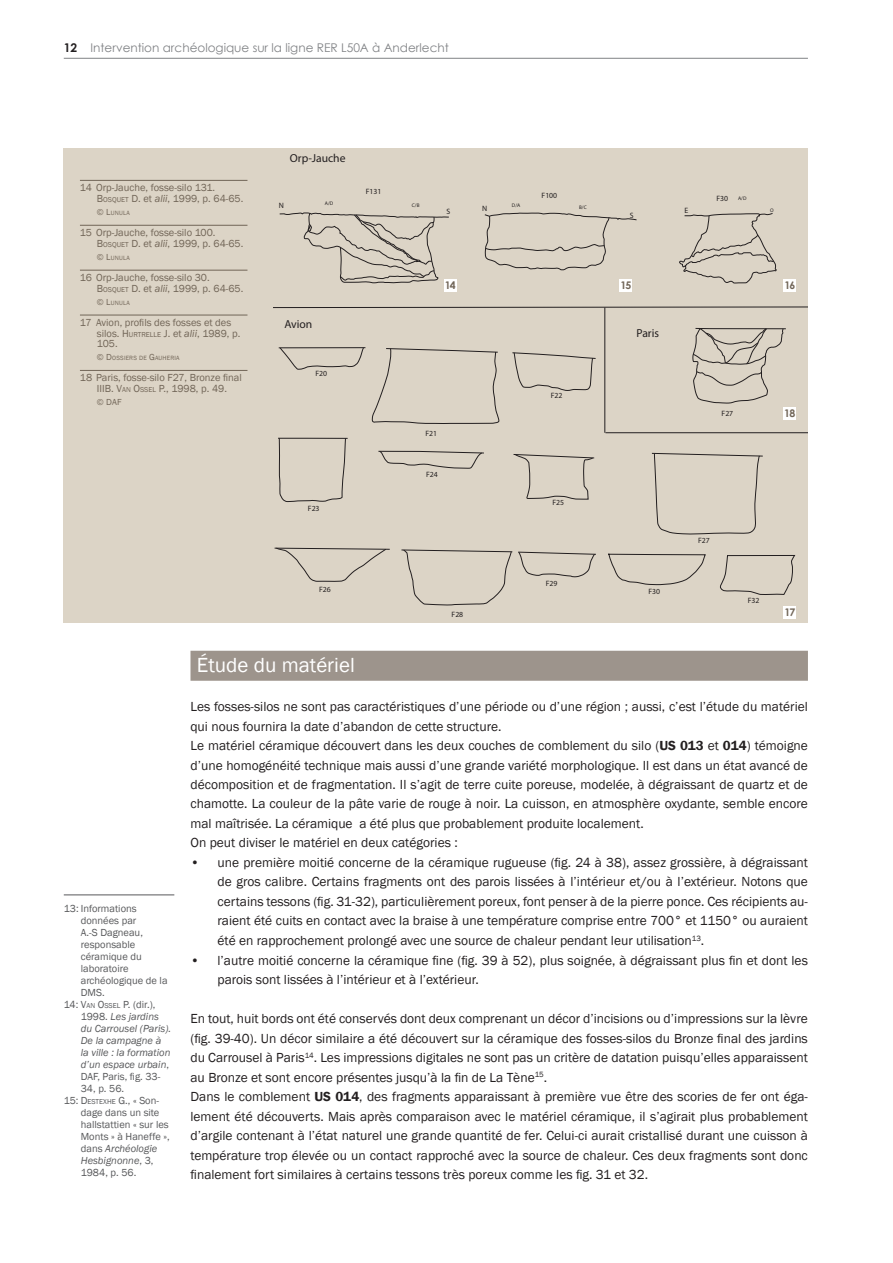
<style>
.page{position:relative;width:893px;height:1263px;background:#fff}
.page>*{position:absolute;margin:0;border:0;box-sizing:border-box;transform-origin:0 0}
.t1{font:21px "Franklin Gothic";color:#fff}
.t2{font:13.5px/19.5px "Franklin Gothic";color:#231f20}
.t3{font:12px "Century Gothic";color:#808285}
.t4{font:11.55px "Myriad Pro";color:#231f20}
.t5{font:10.5px/10.5px "Franklin Gothic";color:#716557}
.t6{font:10.5px "Franklin Gothic";color:#57585a}
.t7{font:italic 10.5px "Franklin Gothic";color:#57585a}
.t8{font:10.5px "Franklin Gothic";color:#57585a}
.t9{font:700 10.5px "Century Gothic";letter-spacing:-.075em;color:#716557}
.t10{font:9px "Franklin Gothic";color:#716557}
.t11{font:7.8px "Myriad Pro";color:#231f20}
.t12{font:6.3px "Franklin Gothic";letter-spacing:.025em;color:#716557}
.t13{font:5.1px "Myriad Pro";color:#231f20}
.s1{font-weight:700;color:#231f20}
.s2{font-style:inherit}
.s3{font-size:7.35px}
.s4{font-style:italic}
.s5{font-size:9px}
.s6{font-style:normal}
.s7{font-weight:600}
</style>
<div class="page">
<hr style="left:64px;top:58px;width:744px;height:1px;background:#808285">
<div style="left:64px;top:149px;width:744px;height:474px;background:#dcd4c6"></div>
<hr style="left:80px;top:180px;width:167px;height:1px;background:#716557">
<hr style="left:80px;top:225px;width:167px;height:1px;background:#716557">
<hr style="left:80px;top:270px;width:167px;height:1px;background:#716557">
<hr style="left:80px;top:315px;width:167px;height:1px;background:#716557">
<hr style="left:80px;top:370px;width:167px;height:1px;background:#716557">
<div style="left:190px;top:651px;width:618px;height:30px;background:#9d948c"></div>
<hr style="left:64px;top:894px;width:110px;height:1px;background:#57585a">
<svg style="left:274px;top:212px;width:534px;height:407px"></svg>
<hr style="left:605px;top:308px;width:1px;height:125px;background:#231f20">
<hr style="left:605px;top:432px;width:203px;height:1px;background:#231f20">
<p class="t3" style="left:64px;top:39px;width:387px"><span class="s1">12</span> Intervention archéologique sur la ligne RER L50A à Anderlecht</p>
<p class="t5" style="left:97px;top:183px;width:148px;text-indent:-17px">14 Orp-Jauche, fosse-silo 131.<br><span class="s2">B</span><span class="s3">OSQUET</span> D. et <span class="s4">alii</span>, 1999, p. 64-65.</p>
<p class="t12" style="left:97px;top:209px;width:34px"><span class="s5">© L</span>UNULA</p>
<p class="t5" style="left:97px;top:228px;width:148px;text-indent:-17px">15 Orp-Jauche, fosse-silo 100.<br><span class="s2">B</span><span class="s3">OSQUET</span> D. et <span class="s4">alii</span>, 1999, p. 64-65.</p>
<p class="t12" style="left:97px;top:254px;width:34px"><span class="s5">© L</span>UNULA</p>
<p class="t5" style="left:97px;top:273px;width:148px;text-indent:-17px">16 Orp-Jauche, fosse-silo 30.<br><span class="s2">B</span><span class="s3">OSQUET</span> D. et <span class="s4">alii</span>, 1999, p. 64-65.</p>
<p class="t12" style="left:97px;top:299px;width:34px"><span class="s5">© L</span>UNULA</p>
<p class="t5" style="left:97px;top:317px;width:145px;text-indent:-17px">17 Avion, profils des fosses et des silos. <span class="s2">H</span> <span class="s3">URTRELLE</span> J. et <span class="s4">alii</span>, 1989, p.<br>105.</p>
<p class="t12" style="left:97px;top:354px;width:84px"><span class="s5">© D</span>OSSIERS DE <span class="s5">G</span>AUHERIA</p>
<p class="t5" style="left:80px;top:373px;width:163px;text-align:center">18 Paris, fosse-silo F27, Bronze final<br>IIIB. <span class="s2">V</span><span class="s3">AN</span> <span class="s2">O</span><span class="s3">SSEL</span> P., 1998, p. 49.</p>
<p class="t10" style="left:97px;top:397px;width:26px">© DA F</p>
<p class="t4" style="left:290px;top:151px;width:57px">Orp-Jauche</p>
<p class="t11" style="left:279px;top:201px;width:7px">N</p>
<p class="t13" style="left:325px;top:200px;width:10px">A/D</p>
<p class="t11" style="left:366px;top:186px;width:17px">F131</p>
<p class="t4" style="left:284px;top:317px;width:30px">Avion</p>
<p class="t11" style="left:315px;top:369px;width:13px">F20</p>
<p class="t11" style="left:308px;top:504px;width:13px">F23</p>
<p class="t11" style="left:319px;top:585px;width:13px">F26</p>
<p class="t13" style="left:412px;top:202px;width:9px">C/B</p>
<p class="t11" style="left:446px;top:206px;width:5px">S</p>
<p class="t11" style="left:482px;top:204px;width:7px">N</p>
<p class="t13" style="left:512px;top:202px;width:10px">D/A</p>
<p class="t11" style="left:542px;top:191px;width:17px">F100</p>
<p class="t13" style="left:579px;top:204px;width:9px">B/C</p>
<p class="t11" style="left:630px;top:210px;width:5px">S</p>
<p class="t11" style="left:716px;top:193px;width:13px">F30</p>
<p class="t13" style="left:738px;top:195px;width:10px">A/D</p>
<p class="t11" style="left:685px;top:206px;width:5px">E</p>
<p class="t13" style="left:770px;top:207px;width:5px">O</p>
<p class="t9" style="left:445px;top:277px;width:12px">14</p>
<p class="t9" style="left:620px;top:277px;width:12px">15</p>
<p class="t9" style="left:784px;top:277px;width:12px">16</p>
<p class="t4" style="left:636px;top:325px;width:24px">Paris</p>
<p class="t11" style="left:425px;top:428px;width:13px">F21</p>
<p class="t11" style="left:426px;top:469px;width:13px">F24</p>
<p class="t11" style="left:452px;top:610px;width:13px">F28</p>
<p class="t11" style="left:551px;top:390px;width:13px">F22</p>
<p class="t11" style="left:552px;top:498px;width:13px">F25</p>
<p class="t11" style="left:546px;top:579px;width:13px">F29</p>
<p class="t11" style="left:721px;top:409px;width:13px">F27</p>
<p class="t9" style="left:784px;top:405px;width:13px">18</p>
<p class="t11" style="left:648px;top:586px;width:13px">F30</p>
<p class="t11" style="left:698px;top:535px;width:13px">F27</p>
<p class="t11" style="left:748px;top:596px;width:13px">F32</p>
<p class="t9" style="left:784px;top:604px;width:12px">17</p>
<p class="t6" style="left:64px;top:902px;width:74px"><span class="s2">13:</span> Informations</p>
<p class="t6" style="left:81px;top:914px;width:57px">données par</p>
<p class="t6" style="left:81px;top:926px;width:64px">A.-S Dagneau,</p>
<p class="t6" style="left:81px;top:938px;width:56px">responsable</p>
<p class="t6" style="left:81px;top:950px;width:62px">céramique du</p>
<p class="t6" style="left:81px;top:962px;width:49px">laboratoire</p>
<p class="t6" style="left:81px;top:974px;width:88px">archéologique de la</p>
<p class="t6" style="left:81px;top:986px;width:25px">DMS.</p>
<p class="t8" style="left:64px;top:998px;width:93px">14: V<span class="s3">AN</span> O<span class="s3">SSEL</span> P. <span class="s2">(dir.),</span></p>
<p class="t7" style="left:81px;top:1010px;width:80px"><span class="s6">1998.</span> Les jardins</p>
<p class="t7" style="left:81px;top:1022px;width:92px">du Carrousel (Paris).</p>
<p class="t7" style="left:81px;top:1034px;width:82px">De la campagne à</p>
<p class="t7" style="left:81px;top:1046px;width:91px">la ville : la formation</p>
<p class="t7" style="left:81px;top:1058px;width:90px">d’un espace urbain<span class="s6">,</span></p>
<p class="t6" style="left:81px;top:1070px;width:81px">DAF, Paris, fig. 33-</p>
<p class="t6" style="left:81px;top:1082px;width:45px">34, p. 56.</p>
<p class="t6" style="left:64px;top:1094px;width:97px"><span class="s2">15: D</span> <span class="s3">ESTEXHE</span> G., « Son-</p>
<p class="t6" style="left:81px;top:1106px;width:80px">dage dans un site</p>
<p class="t6" style="left:81px;top:1118px;width:90px">hallstattien « sur les</p>
<p class="t6" style="left:81px;top:1130px;width:90px">Monts » à Haneffe »,</p>
<p class="t7" style="left:81px;top:1142px;width:78px"><span class="s6">dans</span> Archéologie</p>
<p class="t7" style="left:81px;top:1154px;width:74px">Hesbignonne<span class="s6">, 3,</span></p>
<p class="t6" style="left:81px;top:1166px;width:57px">1984, p. 56.</p>
<h1 class="t1" style="left:197px;top:652px;width:159px">Étude du matériel</h1>
<p class="t2" style="left:190px;top:697px;width:619px">Les fosses-silos ne sont pas caractéristiques d’une période ou d’une région ; aussi, c’est l’étude du matériel qui nous fournira la date d’abandon de cette structure.<br>Le matériel céramique découvert dans les deux couches de comblement du silo (<span class="s7">US 013</span> et <span class="s7">014</span>) témoigne d’une homogénéité technique mais aussi d’une grande variété morphologique. Il est dans un état avancé de décomposition et de fragmentation. Il s’agit de terre cuite poreuse, modelée, à dégraissant de quartz et de chamotte. La couleur de la pâte varie de rouge à noir. La cuisson, en atmosphère oxydante, semble encore mal maîtrisée. La céramique a été plus que probablement produite localement.<br>On peut diviser le matériel en deux catégories :</p>
<p class="t2" style="left:217px;top:853px;width:592px;text-align:justify;text-indent:-27px">• une première moitié concerne de la céramique rugueuse (fig. 24 à 38), assez grossière, à dégraissant de gros calibre. Certains fragments ont des parois lissées à l’intérieur et/ou à l’extérieur. Notons que certains tessons (fig. 31-32), particulièrement poreux, font penser à de la pierre ponce. Ces récipients au&shy;raient été cuits en contact avec la braise à une température comprise entre 700° et 1150° ou auraient été en rapprochement prolongé avec une source de chaleur pendant leur utilisation<sup>13</sup>.</p>
<p class="t2" style="left:217px;top:950px;width:592px;text-indent:-27px">• l’autre moitié concerne la céramique fine (fig. 39 à 52), plus soignée, à dégraissant plus fin et dont les parois sont lissées à l’intérieur et à l’extérieur.</p>
<p class="t2" style="left:190px;top:1009px;width:619px">En tout, huit bords ont été conservés dont deux comprenant un décor d’incisions ou d’impressions sur la lèvre (fig. 39-40). Un décor similaire a été découvert sur la céramique des fosses-silos du Bronze final des jardins du Carrousel à Paris<sup>14</sup>. Les impressions digitales ne sont pas un critère de datation puisqu’elles apparaissent au Bronze et sont encore présentes jusqu’à la fin de La Tène<sup>15</sup>.<br>Dans le comblement <span class="s7">US 014</span>, des fragments apparaissant à première vue être des scories de fer ont éga&shy;lement été découverts. Mais après comparaison avec le matériel céramique, il s’agirait plus probablement d’argile contenant à l’état naturel une grande quantité de fer. Celui-ci aurait cristallisé durant une cuisson à température trop élevée ou un contact rapproché avec la source de chaleur. Ces deux fragments sont donc finalement fort similaires à certains tessons très poreux comme les fig. 31 et 32.</p>
</div>
